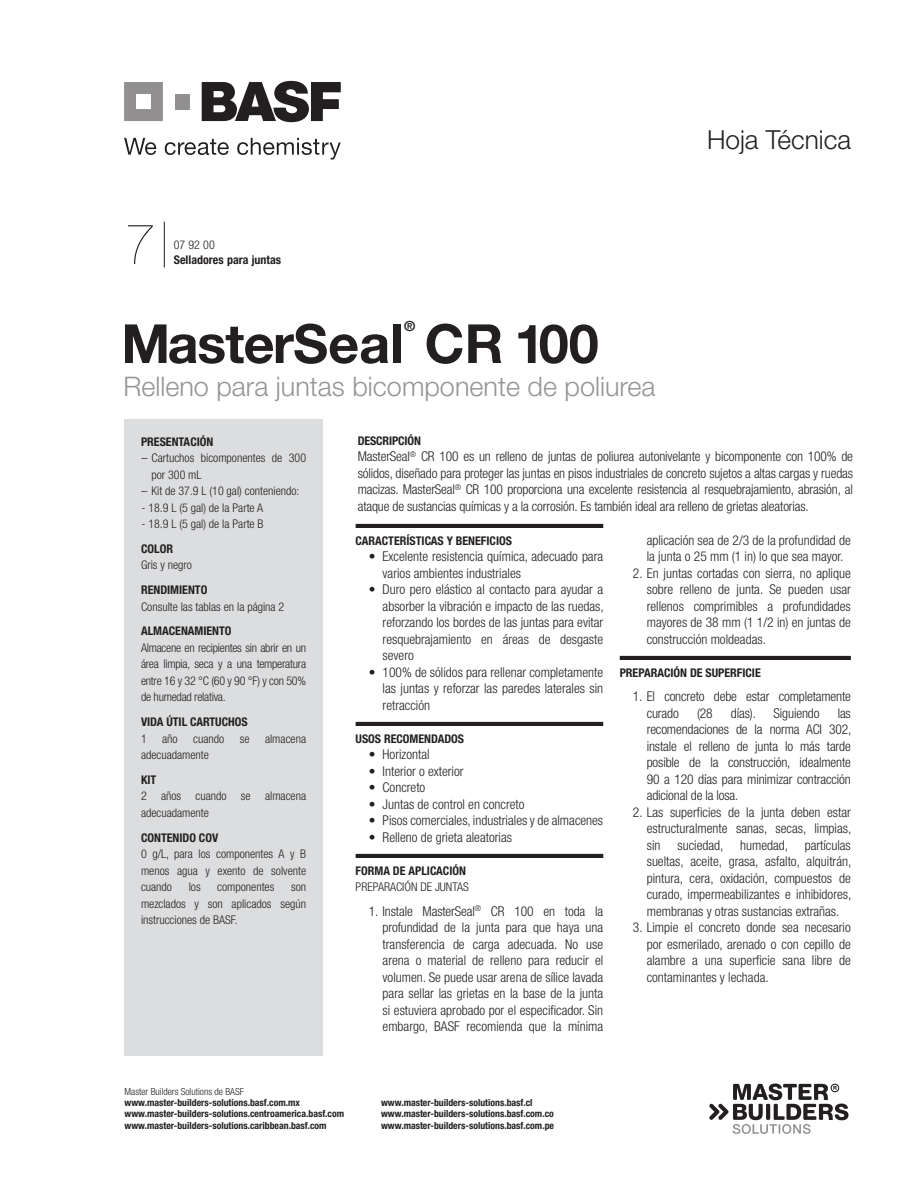
<style>
.page{position:relative;width:918px;height:1188px;background:#fff}
.page>*{position:absolute;margin:0;border:0;box-sizing:border-box;transform-origin:0 0}
.CSI_DIV__Number{font:200 57px "Helvetica Neue LT Std";color:#231f20}
.Product_Name{font:700 54px "Helvetica Neue LT Std";letter-spacing:-.015em;color:#231f20}
.Product_Name_Subhead{font:300 27px "Helvetica Neue LT Std";color:#939598}
.Product_Name_Subhead-2{font:300 26.25px "Helvetica Neue LT Std";color:#231f20}
.Product_Name-2{font:700 13.95px "Helvetica Neue LT Std";color:#231f20}
.Body_Copy__Indent{font:300 condensed 13.5px/16.5px "Helvetica Neue LT Std";color:#231f20;text-align:justify}
.Side_Block_Body_Copy{font:300 condensed 12px/16.5px "Helvetica Neue LT Std";color:#231f20;text-align:justify}
.Headers_with_Rule{font:700 condensed 12px "Helvetica Neue LT Std";color:#231f20}
.Side_Block_Body_Copy-2{font:700 condensed 12px "Helvetica Neue LT Std";color:#231f20}
.CSI_DIV__Main{font:700 condensed 12px "Helvetica Neue LT Std";color:#231f20}
.Body_Copy__Indent-2{font:300 condensed 12px "Helvetica Neue LT Std";color:#231f20}
.Body_Copy__Indent-3{font:700 condensed 12px "Helvetica Neue LT Std";letter-spacing:-.01em;color:#231f20}
.CSI_DIV__Main-2{font:300 condensed 12px "Helvetica Neue LT Std";color:#231f20}
.t1{font:700 condensed 9.75px/11.2px "Helvetica Neue LT Std";color:#231f20}
.s1{font-weight:300}
</style>
<div class="page">
<svg style="left:124px;top:82px;width:39px;height:39px;background:#a1a0a0"></svg>
<div style="left:175px;top:94px;width:15px;height:15px;background:#918f8f"></div>
<svg style="left:202px;top:81px;width:139px;height:41px"></svg>
<svg style="left:124px;top:138px;width:32px;height:17px"></svg>
<svg style="left:165px;top:139px;width:64px;height:16px"></svg>
<svg style="left:237px;top:138px;width:104px;height:22px"></svg>
<hr style="left:356px;top:524px;width:247px;height:4px;background:#231f20">
<hr style="left:356px;top:722px;width:247px;height:4px;background:#231f20">
<hr style="left:356px;top:854px;width:247px;height:4px;background:#231f20">
<hr style="left:164px;top:222px;width:1px;height:45px;background:#231f20">
<div style="left:125px;top:420px;width:198px;height:636px;background:#dcdddf"></div>
<hr style="left:620px;top:656px;width:231px;height:4px;background:#231f20">
<svg style="left:709px;top:1083px;width:140px;height:51px"></svg>
<p class="CSI_DIV__Number" style="left:125px;top:211px;width:33px">7</p>
<p class="CSI_DIV__Main-2" style="left:174px;top:238px;width:42px">07 92 00</p>
<p class="CSI_DIV__Main" style="left:174px;top:252px;width:109px">Selladores para juntas</p>
<p class="Product_Name-2" style="left:404px;top:317px;width:13px">®</p>
<p class="Product_Name" style="left:121px;top:310px;width:479px">MasterSeal CR 100</p>
<p class="Product_Name_Subhead" style="left:123px;top:370px;width:534px">Relleno para juntas bicomponente de poliurea</p>
<p class="Product_Name_Subhead-2" style="left:707px;top:123px;width:145px">Hoja Técnica</p>
<p class="Side_Block_Body_Copy-2" style="left:141px;top:434px;width:74px">PRESENTACIÓN</p>
<p class="Side_Block_Body_Copy" style="left:152px;top:449px;width:156px;text-indent:-10px">– Cartuchos bicomponentes de 300 por 300 mL</p>
<p class="Side_Block_Body_Copy" style="left:142px;top:482px;width:159px">– Kit de 37.9 L (10 gal) conteniendo:</p>
<p class="Side_Block_Body_Copy" style="left:142px;top:499px;width:123px">- 18.9 L (5 gal) de la Parte A</p>
<p class="Side_Block_Body_Copy" style="left:142px;top:515px;width:124px">- 18.9 L (5 gal) de la Parte B</p>
<p class="Side_Block_Body_Copy-2" style="left:141px;top:541px;width:34px">COLOR</p>
<p class="Side_Block_Body_Copy" style="left:141px;top:557px;width:53px">Gris y negro</p>
<p class="Side_Block_Body_Copy-2" style="left:141px;top:582px;width:68px">RENDIMIENTO</p>
<p class="Side_Block_Body_Copy" style="left:141px;top:598px;width:145px">Consulte las tablas en la página 2</p>
<p class="Side_Block_Body_Copy-2" style="left:141px;top:624px;width:92px">ALMACENAMIENTO</p>
<p class="Side_Block_Body_Copy" style="left:141px;top:639px;width:167px">Almacene en recipientes sin abrir en un área limpia, seca y a una temperatura entre 16 y 32 °C (60 y 90 °F) y con 50% de humedad relativa.</p>
<p class="Side_Block_Body_Copy-2" style="left:141px;top:714px;width:108px">VIDA ÚTIL CARTUCHOS</p>
<p class="Side_Block_Body_Copy" style="left:141px;top:730px;width:7px">1</p>
<p class="Side_Block_Body_Copy" style="left:162px;top:730px;width:17px">año</p>
<p class="Side_Block_Body_Copy" style="left:193px;top:730px;width:33px">cuando</p>
<p class="Side_Block_Body_Copy" style="left:240px;top:730px;width:11px">se</p>
<p class="Side_Block_Body_Copy" style="left:265px;top:730px;width:43px">almacena</p>
<p class="Side_Block_Body_Copy" style="left:141px;top:746px;width:69px">adecuadamente</p>
<p class="Side_Block_Body_Copy-2" style="left:141px;top:772px;width:17px">KIT</p>
<p class="Side_Block_Body_Copy" style="left:141px;top:788px;width:167px">2 años cuando se almacena adecuadamente</p>
<p class="Side_Block_Body_Copy-2" style="left:141px;top:830px;width:79px">CONTENIDO COV</p>
<p class="Side_Block_Body_Copy" style="left:141px;top:845px;width:167px">0 g/L, para los componentes A y B menos agua y exento de solvente cuando</p>
<p class="Side_Block_Body_Copy" style="left:189px;top:878px;width:13px">los</p>
<p class="Side_Block_Body_Copy" style="left:217px;top:878px;width:59px">componentes</p>
<p class="Side_Block_Body_Copy" style="left:141px;top:878px;width:167px;text-indent:150px">son mezclados y son aplicados según instrucciones de BASF.</p>
<p class="Body_Copy__Indent-3" style="left:358px;top:433px;width:65px">DESCRIPCIÓN</p>
<p class="Body_Copy__Indent" style="left:358px;top:448px;width:497px">MasterSeal<sup>®</sup> CR 100 es un relleno de juntas de poliurea autonivelante y bicomponente con 100% de sólidos, diseñado para proteger las juntas en pisos industriales de concreto sujetos a altas cargas y ruedas macizas. MasterSeal<sup>®</sup> CR 100 proporciona una excelente resistencia al resquebrajamiento, abrasión, al ataque de sustancias químicas y a la corrosión. Es también ideal ara relleno de grietas aleatorias.</p>
<p class="Body_Copy__Indent" style="left:647px;top:531px;width:206px">aplicación sea de 2/3 de la profundidad de la junta o 25 mm (1 in) lo que sea mayor.</p>
<p class="Body_Copy__Indent" style="left:647px;top:564px;width:206px;text-indent:-14px">2. En juntas cortadas con sierra, no aplique sobre relleno de junta. Se pueden usar rellenos comprimibles a profundidades mayores de 38 mm (1 1/2 in) en juntas de construcción moldeadas.</p>
<p class="Headers_with_Rule" style="left:620px;top:665px;width:143px">PREPARACIÓN DE SUPERFICIE</p>
<p class="Body_Copy__Indent" style="left:647px;top:688px;width:206px;text-indent:-14px">1. El concreto debe estar completamente curado</p>
<p class="Headers_with_Rule" style="left:356px;top:533px;width:158px">CARACTERÍSTICAS Y BENEFICIOS</p>
<p class="Body_Copy__Indent" style="left:383px;top:548px;width:222px;text-indent:-14px">• Excelente resistencia química, adecuado para varios ambientes industriales</p>
<p class="Body_Copy__Indent" style="left:383px;top:581px;width:223px;text-indent:-14px">• Duro pero elástico al contacto para ayudar a absorber la vibración e impacto de las ruedas, reforzando los bordes de las juntas para evitar resquebrajamiento en áreas de desgaste severo</p>
<p class="Body_Copy__Indent" style="left:383px;top:663px;width:222px;text-indent:-14px">• 100% de sólidos para rellenar completamente las juntas y reforzar las paredes laterales sin retracción</p>
<p class="Headers_with_Rule" style="left:356px;top:731px;width:110px">USOS RECOMENDADOS</p>
<p class="Body_Copy__Indent" style="left:369px;top:746px;width:62px">• Horizontal</p>
<p class="Body_Copy__Indent" style="left:369px;top:762px;width:96px">• Interior o exterior</p>
<p class="Body_Copy__Indent" style="left:369px;top:779px;width:58px">• Concreto</p>
<p class="Body_Copy__Indent" style="left:369px;top:795px;width:157px">• Juntas de control en concreto</p>
<p class="Body_Copy__Indent" style="left:369px;top:812px;width:236px">• Pisos comerciales, industriales y de almacenes</p>
<p class="Body_Copy__Indent" style="left:369px;top:828px;width:145px">• Relleno de grieta aleatorias</p>
<p class="Headers_with_Rule" style="left:356px;top:863px;width:112px">FORMA DE APLICACIÓN</p>
<p class="Body_Copy__Indent-2" style="left:356px;top:880px;width:115px">PREPARACIÓN DE JUNTAS</p>
<p class="Body_Copy__Indent" style="left:383px;top:903px;width:222px;text-indent:-14px">1. Instale MasterSeal<sup>®</sup> CR 100 en toda la profundidad de la junta para que haya una transferencia de carga adecuada. No use arena o material de relleno para reducir el volumen. Se puede usar arena de sílice lavada para sellar las grietas en la base de la junta si estuviera aprobado por el especificador. Sin embargo, BASF recomienda que la mínima</p>
<p class="Body_Copy__Indent" style="left:697px;top:705px;width:17px">(28</p>
<p class="Body_Copy__Indent" style="left:731px;top:705px;width:27px">días).</p>
<p class="Body_Copy__Indent" style="left:774px;top:705px;width:47px">Siguiendo</p>
<p class="Body_Copy__Indent" style="left:647px;top:705px;width:206px;text-indent:191px">las recomendaciones de la norma ACI 302, instale el relleno de junta lo más tarde posible de la construcción, idealmente 90 a 120 días para minimizar contracción adicional de la losa.</p>
<p class="Body_Copy__Indent" style="left:647px;top:804px;width:206px;text-indent:-14px">2. Las superficies de la junta deben estar estructuralmente sanas, secas, limpias, sin</p>
<p class="Body_Copy__Indent" style="left:647px;top:837px;width:206px;text-indent:31px">suciedad, humedad, partículas sueltas, aceite, grasa, asfalto, alquitrán, pintura, cera, oxidación, compuestos de curado, impermeabilizantes e inhibidores, membranas y otras sustancias extrañas.</p>
<p class="Body_Copy__Indent" style="left:647px;top:919px;width:206px;text-indent:-14px">3. Limpie el concreto donde sea necesario por esmerilado, arenado o con cepillo de alambre a una superficie sana libre de contaminantes y lechada.</p>
<p class="t1" style="left:125px;top:1086px;width:177px"><span class="s1">Master Builders Solutions de BASF </span>www.master-builders-solutions.basf.com.mx</p>
<p class="t1" style="left:125px;top:1108px;width:221px">www.master-builders-solutions.centroamerica.basf.com</p>
<p class="t1" style="left:125px;top:1119px;width:204px">www.master-builders-solutions.caribbean.basf.com</p>
<p class="t1" style="left:381px;top:1097px;width:153px">www.master-builders-solutions.basf.cl</p>
<p class="t1" style="left:381px;top:1108px;width:174px">www.master-builders-solutions.basf.com.co</p>
<p class="t1" style="left:381px;top:1119px;width:174px">www.master-builders-solutions.basf.com.pe</p>
</div>
